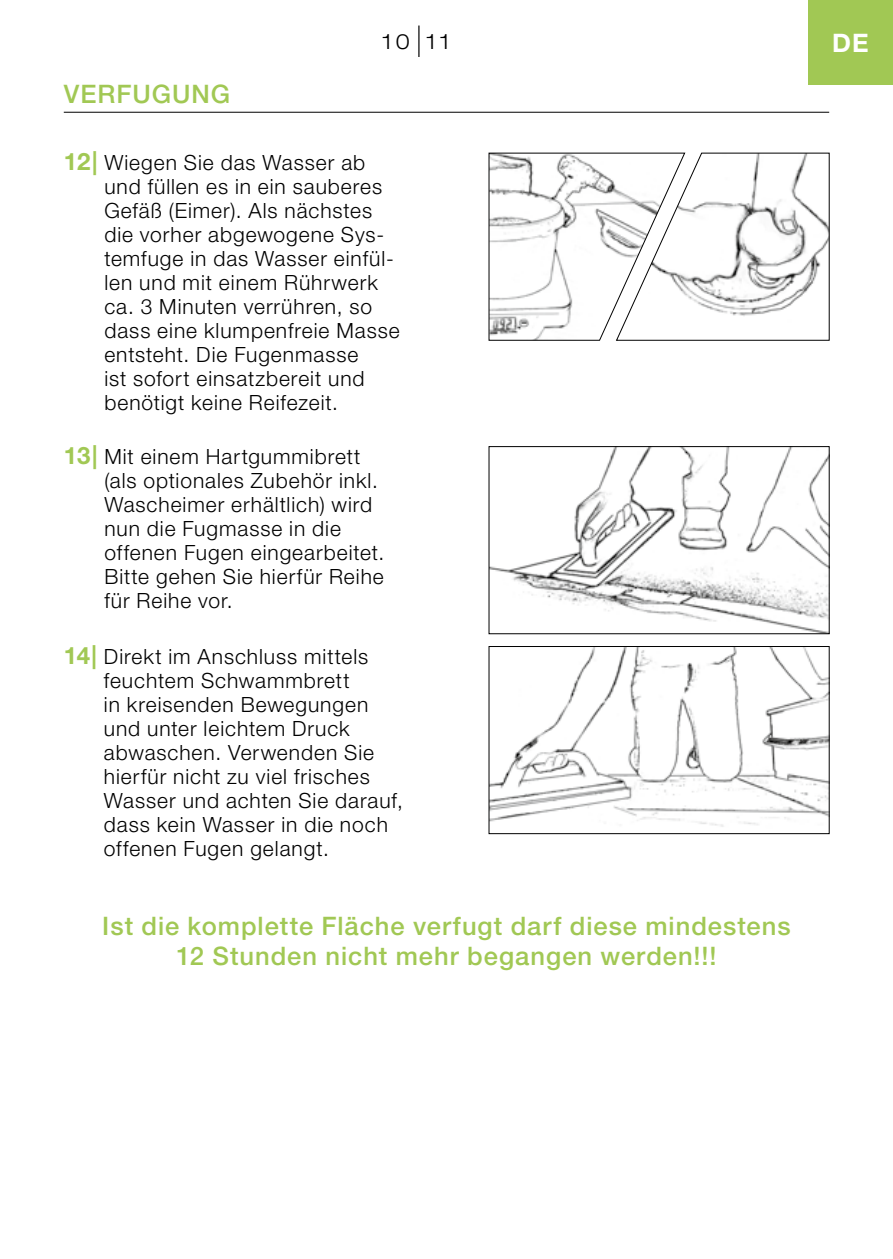
<style>
.page{position:relative;width:893px;height:1259px;background:#fff}
.page>*{position:absolute;margin:0;border:0;box-sizing:border-box;transform-origin:0 0}
.t1{font:500 25.5px/30px "Helvetica Neue LT Pro";letter-spacing:.04em;color:#a1c854;text-align:center}
.t2{font:700 25.5px "Helvetica Neue LT Pro";color:#fff}
.t3{font:300 21px/24px "Helvetica Neue LT Pro";letter-spacing:.045em;color:#000}
.t4{font:300 expanded 21px "Helvetica Neue LT Pro";color:#000}
.s1{font-weight:700;font-size:24px;color:#a1c854}
</style>
<div class="page">
<hr style="left:418px;top:26px;width:1px;height:31px;background:#000">
<div style="left:808px;top:0;width:85px;height:85px;background:#a1c854"></div>
<img style="left:491px;top:648px;width:337px;height:179px">
<div style="left:489px;top:646px;width:341px;height:188px;border:1px solid #000"></div>
<svg style="left:488px;top:152px;width:342px;height:189px"></svg>
<img style="left:491px;top:448px;width:337px;height:184px">
<div style="left:489px;top:446px;width:341px;height:188px;border:1px solid #000"></div>
<hr style="left:64px;top:112px;width:765px;height:1px;background:#000">
<p class="t1" style="left:64px;top:79px;width:168px">VERFUGUNG</p>
<p class="t4" style="left:382px;top:29px;width:68px">10 11</p>
<p class="t2" style="left:832px;top:27px;width:38px">DE</p>
<p class="t3" style="left:104px;top:150px;width:297px;text-indent:-41px"><span class="s1">12|</span> Wiegen Sie das Wasser ab und füllen es in ein sauberes<br>Gefäß (Eimer). Als nächstes die vorher abgewogene Sys&shy;temfuge in das Wasser einfül&shy;len und mit einem Rührwerk ca. 3 Minuten verrühren, so dass eine klumpenfreie Masse entsteht. Die Fugenmasse<br>ist sofort einsatzbereit und benötigt keine Reifezeit.</p>
<p class="t3" style="left:104px;top:444px;width:281px;text-indent:-41px"><span class="s1">13|</span> Mit einem Hartgummibrett (als optionales Zubehör inkl.<br>Wascheimer erhältlich) wird nun die Fugmasse in die offenen Fugen eingearbeitet.<br>Bitte gehen Sie hierfür Reihe für Reihe vor.</p>
<p class="t3" style="left:104px;top:644px;width:301px;text-indent:-40px"><span class="s1">14|</span> Direkt im Anschluss mittels feuchtem Schwammbrett<br>in kreisenden Bewegungen und unter leichtem Druck abwaschen. Verwenden Sie hierfür nicht zu viel frisches<br>Wasser und achten Sie darauf, dass kein Wasser in die noch offenen Fugen gelangt.</p>
<p class="t1" style="left:102px;top:911px;width:690px">Ist die komplette Fläche verfugt darf diese mindestens<br>12 Stunden nicht mehr begangen werden!!!</p>
</div>
